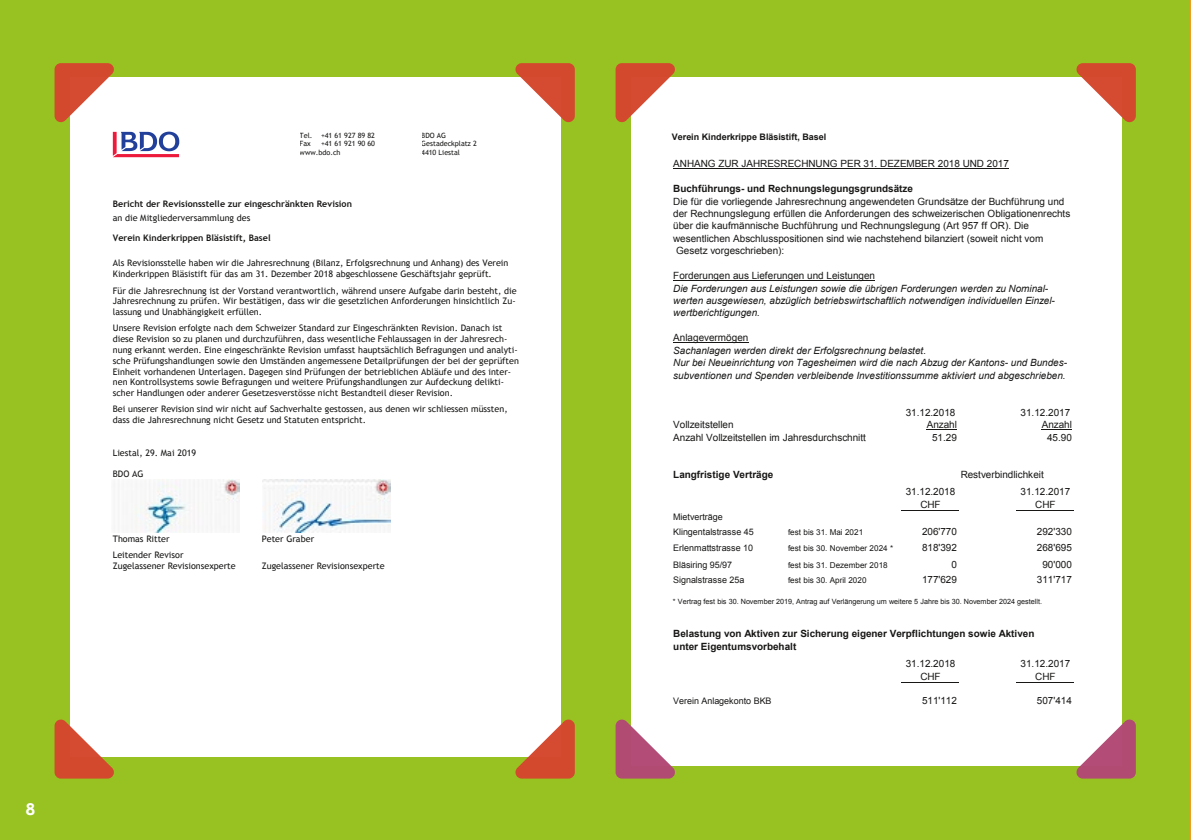
<style>
.page{position:relative;width:1191px;height:840px;background:#fff}
.page>*{position:absolute;margin:0;border:0;box-sizing:border-box;transform-origin:0 0}
.t1{font:700 16.6px "Aller";color:#fff}
.t2{font:10px/12.4px "Arial";color:#181716}
.t3{font:italic 10px/12.4px "Arial";color:#181716}
.t4{font:700 10px/13px "Arial";color:#181716}
.t5{font:9px/10.8px "Trebuchet MS";letter-spacing:.005em;color:#181716}
.t6{font:700 9px/13.4px "Trebuchet MS";letter-spacing:.005em;color:#181716}
.t7{font:9px/14.6px "Arial";color:#181716}
.t8{font:700 9px "Arial";color:#181716}
.t9{font:8.2px "Arial";letter-spacing:.005em;color:#181716}
.t10{font:7.2px "Arial";letter-spacing:-.005em;color:#181716}
.t11{font:7.2px/8.4px "Trebuchet MS";color:#181716}
.s1{font-weight:400}
.s2{font-weight:700}
.s3{font-style:normal}
</style>
<div class="page">
<div style="left:0;top:0;width:1191px;height:839px;background:#97c221"></div>
<div style="left:631px;top:123px;width:490px;height:642px;background:#fff"></div>
<div style="left:70px;top:77px;width:491px;height:679px;background:#fff"></div>
<svg style="left:113px;top:131px;width:66px;height:26px"></svg>
<img style="left:134px;top:479px;width:106px;height:53px">
<img style="left:262px;top:479px;width:128px;height:53px">
<div style="left:631px;top:77px;width:490px;height:642px;background:#fff"></div>
<hr style="left:673px;top:168px;width:336px;height:1px;background:#181716">
<hr style="left:673px;top:280px;width:202px;height:1px;background:#181716">
<hr style="left:673px;top:342px;width:75px;height:1px;background:#181716">
<hr style="left:927px;top:429px;width:30px;height:1px;background:#181716">
<hr style="left:1041px;top:429px;width:31px;height:1px;background:#181716">
<hr style="left:901px;top:510px;width:58px;height:1px;background:#181716">
<hr style="left:901px;top:681px;width:58px;height:1px;background:#181716">
<hr style="left:1016px;top:510px;width:58px;height:1px;background:#181716">
<hr style="left:1016px;top:681px;width:58px;height:1px;background:#181716">
<svg style="left:55px;top:719px;width:59px;height:59px"></svg>
<svg style="left:515px;top:63px;width:60px;height:60px"></svg>
<svg style="left:515px;top:719px;width:60px;height:59px"></svg>
<svg style="left:55px;top:63px;width:59px;height:60px"></svg>
<svg style="left:615px;top:719px;width:60px;height:59px"></svg>
<svg style="left:1076px;top:63px;width:59px;height:60px"></svg>
<svg style="left:1076px;top:718px;width:59px;height:60px"></svg>
<svg style="left:615px;top:63px;width:60px;height:60px"></svg>
<p class="t11" style="left:300px;top:131px;width:77px">Tel. +41 61 927 89 82<br>Fax</p>
<p class="t11" style="left:300px;top:140px;width:77px;text-indent:21px">+41 61 921 90 60 www.bdo.ch</p>
<p class="t11" style="left:421px;top:131px;width:57px">BDO AG<br>Gestadeckplatz 2<br>4410 Liestal</p>
<p class="t6" style="left:113px;top:197px;width:241px">Bericht der Revisionsstelle zur eingeschränkten Revision <span class="s1">an die Mitgliederversammlung des</span></p>
<p class="t6" style="left:113px;top:231px;width:159px">Verein Kinderkrippen Bläsistift, Basel</p>
<p class="t5" style="left:113px;top:258px;width:397px">Als Revisionsstelle haben wir die Jahresrechnung (Bilanz, Erfolgsrechnung und Anhang) des Verein<br>Kinderkrippen Bläsistift für das am 31. Dezember 2018 abgeschlossene Geschäftsjahr geprüft.</p>
<p class="t5" style="left:113px;top:285px;width:405px;text-align:justify">Für die Jahresrechnung ist der Vorstand verantwortlich, während unsere Aufgabe darin besteht, die Jahresrechnung zu prüfen. Wir bestätigen, dass wir die gesetzlichen Anforderungen hinsichtlich Zu&shy;lassung und Unabhängigkeit erfüllen.</p>
<p class="t5" style="left:113px;top:323px;width:407px">Unsere Revision erfolgte nach dem Schweizer Standard zur Eingeschränkten Revision. Danach ist diese Revision so zu planen und durchzuführen, dass wesentliche Fehlaussagen in der Jahresrech&shy;nung erkannt werden. Eine eingeschränkte Revision umfasst hauptsächlich Befragungen und analyti&shy;sche Prüfungshandlungen sowie den Umständen angemessene Detailprüfungen der bei der geprüften Einheit vorhandenen Unterlagen. Dagegen sind Prüfungen der betrieblichen Abläufe und des inter&shy;nen Kontrollsystems sowie Befragungen und weitere Prüfungshandlungen zur Aufdeckung delikti&shy;scher Handlungen oder anderer Gesetzesverstösse nicht Bestandteil dieser Revision.</p>
<p class="t5" style="left:113px;top:404px;width:396px">Bei unserer Revision sind wir nicht auf Sachverhalte gestossen, aus denen wir schliessen müssten, dass die Jahresrechnung nicht Gesetz und Statuten entspricht.</p>
<p class="t5" style="left:113px;top:447px;width:85px">Liestal, 29. Mai 2019</p>
<p class="t5" style="left:113px;top:468px;width:32px">BDO AG</p>
<p class="t5" style="left:113px;top:530px;width:72px;line-height:16.2px">Thomas Ritter<br>Leitender Revisor</p>
<p class="t5" style="left:113px;top:560px;width:124px">Zugelassener Revisionsexperte</p>
<p class="t5" style="left:262px;top:533px;width:54px">Peter Graber</p>
<p class="t5" style="left:262px;top:560px;width:124px">Zugelassener Revisionsexperte</p>
<h1 class="t1" style="left:25px;top:798px;width:11px">8</h1>
<p class="t8" style="left:672px;top:131px;width:156px">Verein Kinderkrippe Bläsistift, Basel</p>
<p class="t2" style="left:673px;top:157px;width:337px">ANHANG ZUR JAHRESRECHNUNG PER 31. DEZEMBER 2018 UND 2017</p>
<p class="t2" style="left:673px;top:182px;width:399px"><span class="s2">Buchführungs- und Rechnungslegungsgrundsätze<br></span>Die für die vorliegende Jahresrechnung angewendeten Grundsätze der Buchführung und der Rechnungslegung erfüllen die Anforderungen des schweizerischen Obligationenrechts über die kaufmännische Buchführung und Rechnungslegung (Art 957 ff OR). Die wesentlichen Abschlusspositionen sind wie nachstehend bilanziert (soweit nicht vom Gesetz vorgeschrieben):</p>
<p class="t3" style="left:673px;top:269px;width:383px"><span class="s3">Forderungen aus Lieferungen und Leistungen<br></span>Die Forderungen aus Leistungen sowie die übrigen Forderungen werden zu Nominal&shy;werten ausgewiesen, abzüglich betriebswirtschaftlich notwendigen individuellen Einzel&shy;wertberichtigungen.</p>
<p class="t3" style="left:673px;top:331px;width:395px"><span class="s3">Anlagevermögen<br></span>Sachanlagen werden direkt der Erfolgsrechnung belastet.<br>Nur bei Neueinrichtung von Tagesheimen wird die nach Abzug der Kantons- und Bundes&shy;subventionen und Spenden verbleibende Investitionssumme aktiviert und abgeschrieben.</p>
<p class="t2" style="left:905px;top:406px;width:51px">31.12.2018</p>
<p class="t2" style="left:1020px;top:406px;width:51px">31.12.2017</p>
<p class="t2" style="left:673px;top:418px;width:62px">Vollzeitstellen</p>
<p class="t2" style="left:927px;top:418px;width:32px">Anzahl</p>
<p class="t2" style="left:1041px;top:418px;width:32px">Anzahl</p>
<p class="t2" style="left:673px;top:431px;width:194px">Anzahl Vollzeitstellen im Jahresdurchschnitt</p>
<p class="t2" style="left:932px;top:431px;width:26px">51.29</p>
<p class="t2" style="left:1047px;top:431px;width:26px">45.90</p>
<p class="t4" style="left:673px;top:468px;width:102px">Langfristige Verträge</p>
<p class="t2" style="left:960px;top:468px;width:85px">Restverbindlichkeit</p>
<p class="t2" style="left:905px;top:485px;width:51px">31.12.2018</p>
<p class="t2" style="left:1020px;top:485px;width:51px">31.12.2017</p>
<p class="t2" style="left:920px;top:498px;width:22px">CHF</p>
<p class="t2" style="left:1035px;top:498px;width:22px">CHF</p>
<p class="t7" style="left:673px;top:509px;width:82px">Mietverträge<br>Klingentalstrasse 45</p>
<p class="t9" style="left:788px;top:526px;width:77px">fest bis 31. Mai 2021</p>
<p class="t2" style="left:922px;top:525px;width:36px">206'770</p>
<p class="t2" style="left:1037px;top:525px;width:36px">292'330</p>
<p class="t7" style="left:673px;top:540px;width:81px">Erlenmattstrasse 10</p>
<p class="t9" style="left:788px;top:543px;width:107px">fest bis 30. November 2024 *</p>
<p class="t2" style="left:922px;top:541px;width:36px">818'392</p>
<p class="t2" style="left:1037px;top:541px;width:36px">268'695</p>
<p class="t7" style="left:673px;top:557px;width:61px">Bläsiring 95/97</p>
<p class="t9" style="left:788px;top:559px;width:101px">fest bis 31. Dezember 2018</p>
<p class="t2" style="left:951px;top:558px;width:7px">0</p>
<p class="t2" style="left:1042px;top:558px;width:31px">90'000</p>
<p class="t9" style="left:788px;top:574px;width:80px">fest bis 30. April 2020</p>
<p class="t2" style="left:922px;top:572px;width:36px">177'629</p>
<p class="t2" style="left:1037px;top:572px;width:36px">311'717</p>
<p class="t10" style="left:673px;top:596px;width:371px">* Vertrag fest bis 30. November 2019, Antrag auf Verlängerung um weitere 5 Jahre bis 30. November 2024 gestellt.</p>
<p class="t4" style="left:673px;top:627px;width:362px">Belastung von Aktiven zur Sicherung eigener Verpflichtungen sowie Aktiven unter Eigentumsvorbehalt</p>
<p class="t2" style="left:905px;top:657px;width:51px">31.12.2018</p>
<p class="t2" style="left:1020px;top:657px;width:51px">31.12.2017</p>
<p class="t2" style="left:920px;top:669px;width:22px">CHF</p>
<p class="t2" style="left:1035px;top:669px;width:22px">CHF</p>
<p class="t7" style="left:673px;top:693px;width:100px">Verein Anlagekonto BKB</p>
<p class="t2" style="left:922px;top:694px;width:36px">511'112</p>
<p class="t2" style="left:1037px;top:694px;width:36px">507'414</p>
<p class="t7" style="left:673px;top:572px;width:73px">Signalstrasse 25a</p>
</div>
